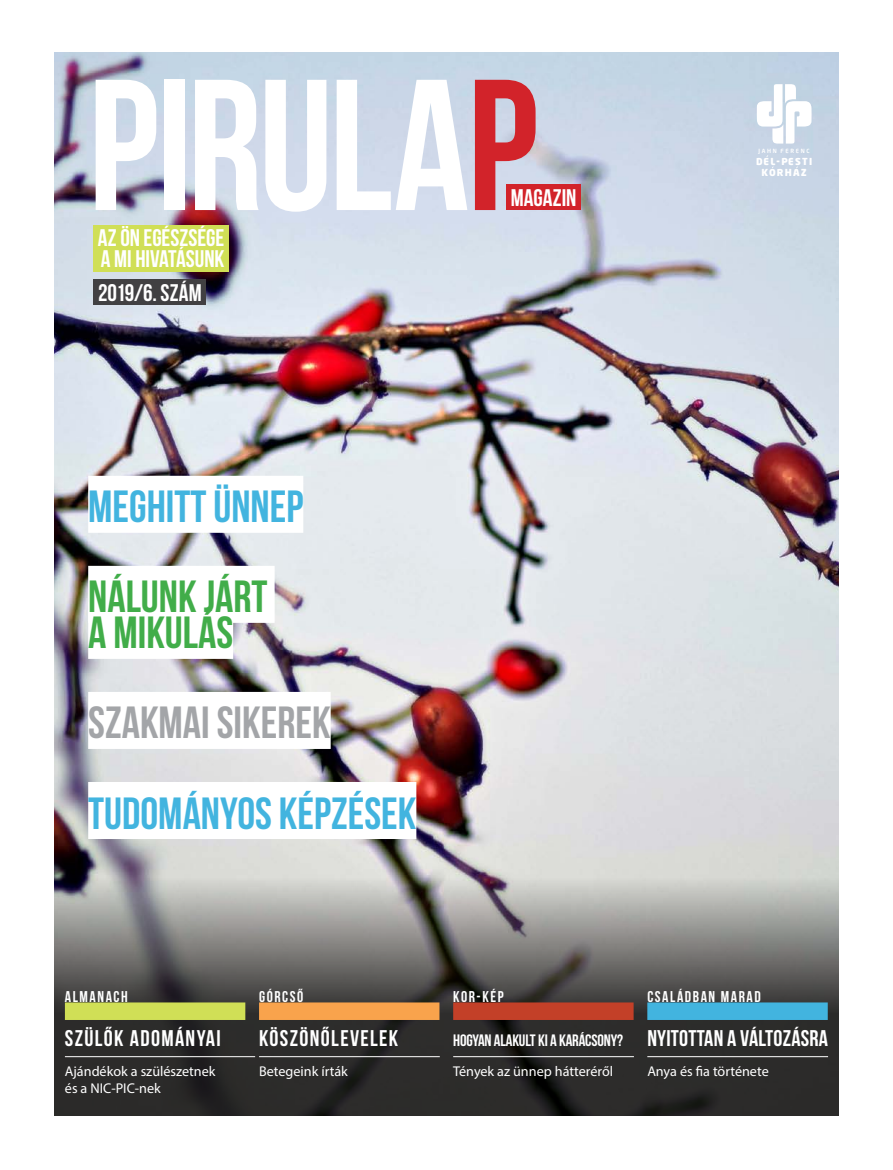
<style>
.page{position:relative;width:893px;height:1170px;background:#fff}
.page>*{position:absolute;margin:0;border:0;box-sizing:border-box;transform-origin:0 0}
.t1{font:186px "Bebas Neue";letter-spacing:-.015em;color:#fff}
.t2{font:45px "Bebas Neue";color:#42b4df}
.t3{font:45px/36px "Bebas Neue";color:#41ad49}
.t4{font:45px "Bebas Neue";color:#a3a5a8}
.t5{font:24px/21px "Bebas Neue";color:#fff}
.t6{font:22.65px "Bebas Neue";letter-spacing:.06em;color:#fff}
.t7{font:22.65px "Bebas Neue";letter-spacing:.01em;color:#fff}
.t8{font:16.5px "Bebas Neue";letter-spacing:-.01em;color:#fff}
.t9{font:15.6px "Bebas Neue";letter-spacing:.1em;color:#fff}
.t10{font:14.1px/17px "Myriad Pro";color:#fff}
.t11{font:900 9.45px/11.1px "Neo Sans";letter-spacing:.125em;color:#fff;text-align:center}
.t12{font:500 5.7px "Neo Sans";letter-spacing:.3em;color:#fff}
.s1{color:#d2232a}
.s2{font-size:11.85px}
</style>
<div class="page">
<img style="left:54px;top:52px;width:785px;height:819px">
<svg style="left:54px;top:871px;width:785px;height:244px;background:#5f5e5d"></svg>
<svg style="left:757px;top:84px;width:55px;height:60px"></svg>
<div style="left:88px;top:566px;width:187px;height:57px;background:#fff"></div>
<div style="left:88px;top:602px;width:145px;height:57px;background:#fff"></div>
<div style="left:88px;top:692px;width:243px;height:57px;background:#fff"></div>
<div style="left:88px;top:476px;width:215px;height:57px;background:#fff"></div>
<div style="left:88px;top:782px;width:328px;height:57px;background:#fff"></div>
<div style="left:65px;top:1002px;width:180px;height:17px;background:#d0df56"></div>
<div style="left:259px;top:1002px;width:180px;height:17px;background:#f9a34c"></div>
<hr style="left:259px;top:1056px;width:181px;height:1px;background:#fff">
<div style="left:453px;top:1002px;width:181px;height:17px;background:#c34028"></div>
<hr style="left:453px;top:1056px;width:181px;height:1px;background:#fff">
<hr style="left:65px;top:1056px;width:190px;height:1px;background:#fff">
<div style="left:647px;top:1002px;width:181px;height:17px;background:#42b4df"></div>
<hr style="left:647px;top:1056px;width:181px;height:1px;background:#fff">
<div style="left:94px;top:225px;width:135px;height:47px;background:#d0df56"></div>
<div style="left:94px;top:279px;width:112px;height:26px;background:#414042"></div>
<div style="left:506px;top:185px;width:75px;height:25px;background:#d2232a"></div>
<h1 class="t1" style="left:88px;top:44px;width:451px">PIRULA<span class="s1">P</span></h1>
<h3 class="t5" style="left:98px;top:227px;width:128px">AZ ÖN EGÉSZSÉGE<br>A MI HIVATÁSUNK</h3>
<h3 class="t5" style="left:98px;top:281px;width:105px">2019/6. SZÁM</h3>
<h3 class="t5" style="left:511px;top:187px;width:67px">MAGAZIN</h3>
<p class="t12" style="left:758px;top:149px;width:53px">JAHN FERENC</p>
<p class="t11" style="left:756px;top:156px;width:57px">DEL<span class="s2">-</span>PESTI<br>KORHAZ</p>
<h2 class="t2" style="left:88px;top:482px;width:217px">MEGHITT ÜNNEP</h2>
<h2 class="t3" style="left:88px;top:578px;width:181px">NÁLUNK JÁRT<br>A MIKULÁS</h2>
<h2 class="t4" style="left:88px;top:698px;width:244px">SZAKMAI SIKEREK</h2>
<h2 class="t2" style="left:88px;top:788px;width:330px">TUDOMÁNYOS KÉPZÉSEK</h2>
<p class="t9" style="left:65px;top:987px;width:64px">ALMANACH</p>
<p class="t9" style="left:259px;top:987px;width:46px">GÓRCSŐ</p>
<h3 class="t6" style="left:259px;top:1026px;width:141px">KÖSZÖNŐLEVELEK</h3>
<p class="t10" style="left:259px;top:1062px;width:90px">Betegeink írták</p>
<h3 class="t6" style="left:65px;top:1026px;width:157px">SZÜLŐK ADOMÁNYAI</h3>
<p class="t10" style="left:65px;top:1062px;width:152px">Ajándékok a szülészetnek és a NIC-PIC-nek</p>
<p class="t9" style="left:453px;top:987px;width:52px">KOR-KÉP</p>
<p class="t8" style="left:453px;top:1031px;width:171px">HOGYAN ALAKULT KI A KARÁCSONY?</p>
<p class="t10" style="left:453px;top:1062px;width:161px">Tények az ünnep hátteréről</p>
<p class="t9" style="left:647px;top:987px;width:115px">CSALÁDBAN MARAD</p>
<h3 class="t7" style="left:647px;top:1026px;width:182px">NYITOTTAN A VÁLTOZÁSRA</h3>
<p class="t10" style="left:647px;top:1062px;width:123px">Anya és fia története</p>
</div>
